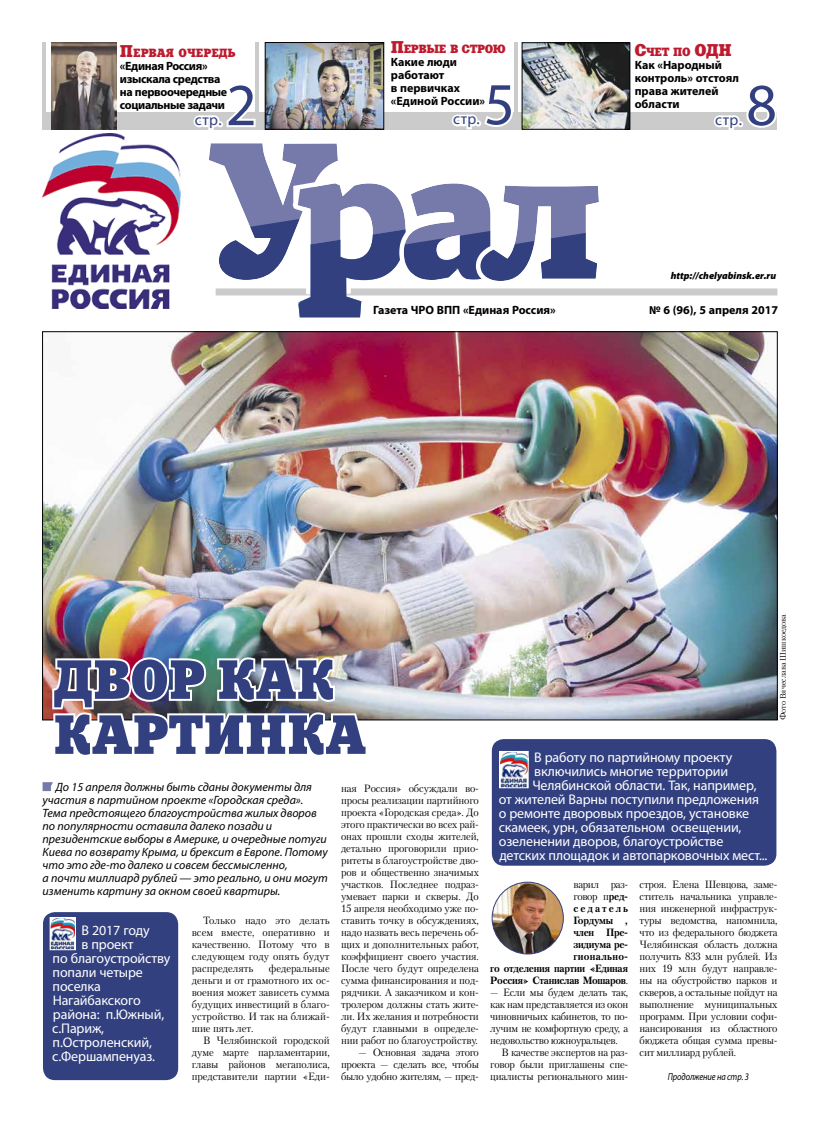
<style>
.page{position:relative;width:820px;height:1134px;background:#fff}
.page>*{position:absolute;margin:0;border:0;box-sizing:border-box;transform-origin:0 0}
.t1{font:60px "Myriad Pro";color:#32407f}
.t2{font:55px/55px "Xenia C";color:#32407f}
.t3{font:15.6px "Myriad Pro";letter-spacing:.025em;color:#32407f}
.t4{font:14px "Myriad Pro";letter-spacing:-.01em;color:#fff}
.t5{font:italic 12px/13px "Myriad Pro";color:#000}
.t6{font:700 12px/13px "Myriad Pro";letter-spacing:-.005em;color:#000}
.t7{font:700 12px/13px "Myriad Pro";letter-spacing:-.03em;color:#000}
.t8{font:11.9px "Xenia C";color:#be1a2e}
.t9{font:11.9px "Xenia C";letter-spacing:-.03em;color:#be1a2e}
.t10{font:10.5px/12px "Petersburg C";letter-spacing:-.02em;color:#000;text-align:justify}
.t11{font:700 10.5px/12px "Petersburg C";letter-spacing:-.03em;color:#000;text-align:right}
.t12{font:italic 900 10px "Myriad Pro";color:#000}
.t13{font:italic 10px "Myriad Pro";letter-spacing:-.01em;color:#000;scale:.84 1}
.t14{font:8px "Petersburg C";color:#000}
.s1{font-size:17px}
.s2{font-weight:400}
</style>
<div class="page">
<div style="left:215px;top:288px;width:562px;height:7px;background:#cbcbcb"></div>
<div style="left:43px;top:112px;width:734px;height:17px;background:#cbcbcb"></div>
<img style="left:43px;top:134px;width:75px;height:175px">
<hr style="left:43px;top:43px;width:3px;height:86px;background:#cbcbcb">
<img style="left:603px;top:45px;width:24px;height:82px">
<div style="left:521px;top:43px;width:108px;height:86px;border:1px solid #000"></div>
<svg style="left:711px;top:112px;width:66px;height:18px"></svg>
<svg style="left:118px;top:43px;width:485px;height:274px"></svg>
<svg style="left:43px;top:782px;width:10px;height:9px"></svg>
<img style="left:44px;top:334px;width:731px;height:384px">
<img style="left:50px;top:655px;width:319px;height:66px">
<div style="left:491px;top:739px;width:285px;height:127px;background:#32407f;border-radius:12px"></div>
<img style="left:501px;top:753px;width:25px;height:33px">
<div style="left:499px;top:751px;width:29px;height:37px;border:1px solid #fff"></div>
<div style="left:43px;top:912px;width:135px;height:168px;background:#32407f;border-radius:12px"></div>
<img style="left:52px;top:919px;width:22px;height:29px">
<div style="left:50px;top:917px;width:26px;height:33px;border:1px solid #fff"></div>
<img style="left:492px;top:882px;width:71px;height:72px">
<div style="left:492px;top:882px;width:71px;height:72px;border:1px solid #32407f;border-radius:50%"></div>
<img style="left:52px;top:43px;width:65px;height:86px">
<p class="t8" style="left:120px;top:45px;width:117px"><span class="s1">П</span>ервая очередь</p>
<p class="t7" style="left:120px;top:59px;width:109px">«Единая Россия» изыскала средства на первоочередные социальные задачи</p>
<h1 class="t1" style="left:226px;top:68px;width:32px">2</h1>
<h3 class="t3" style="left:195px;top:110px;width:28px">стр.</h3>
<p class="t9" style="left:390px;top:41px;width:116px"><span class="s1">П</span>ервые в строю</p>
<p class="t6" style="left:390px;top:55px;width:96px">Какие люди работают<br>в первичках «Единой России»</p>
<h1 class="t1" style="left:484px;top:67px;width:32px">5</h1>
<h3 class="t3" style="left:453px;top:109px;width:28px">стр.</h3>
<p class="t8" style="left:634px;top:44px;width:98px"><span class="s1">С</span>чет по <span class="s1">ОДН</span></p>
<p class="t6" style="left:634px;top:58px;width:106px">Как «Народный контроль» отстоял права жителей области</p>
<h1 class="t1" style="left:745px;top:68px;width:32px">8</h1>
<h3 class="t3" style="left:715px;top:110px;width:28px">стр.</h3>
<p class="t12" style="left:670px;top:269px;width:107px">http://chelyabinsk.er.ru</p>
<p class="t6" style="left:373px;top:303px;width:184px">Газета ЧРО ВПП «Единая Россия»</p>
<p class="t6" style="left:649px;top:303px;width:130px">№ 6 (96), 5 апреля 2017</p>
<h2 class="t2" style="left:53px;top:652px;width:314px">Двор как картинка</h2>
<p class="t5" style="left:43px;top:780px;width:286px;text-indent:13px">До 15 апреля должны быть сданы документы для участия в партийном проекте «Городская среда».<br>Тема предстоящего благоустройства жилых дворов по популярности оставила далеко позади и президентские выборы в Америке, и очередные потуги Киева по возврату Крыма, и брексит в Европе. Потому что это где-то далеко и совсем бессмысленно,<br>а почти миллиард рублей — это реально, и они могут изменить картину за окном своей квартиры.</p>
<p class="t10" style="left:192px;top:914px;width:139px;text-indent:11px">Только надо это делать всем вместе, оперативно и качественно. Потому что в следующем году опять будут распределять</p>
<h3 class="t4" style="left:81px;top:921px;width:70px">В 2017 году</h3>
<h3 class="t4" style="left:81px;top:935px;width:54px">в проект</h3>
<h3 class="t4" style="left:53px;top:949px;width:119px">по благоустройству</h3>
<h3 class="t4" style="left:53px;top:963px;width:92px">попали четыре</h3>
<h3 class="t4" style="left:53px;top:977px;width:50px">поселка</h3>
<h3 class="t4" style="left:53px;top:991px;width:90px">Нагайбакского</h3>
<h3 class="t4" style="left:53px;top:1005px;width:113px">района: п.Южный,</h3>
<h3 class="t4" style="left:52px;top:1019px;width:53px">с.Париж,</h3>
<h3 class="t4" style="left:53px;top:1033px;width:101px">п.Остроленский,</h3>
<h3 class="t4" style="left:52px;top:1047px;width:104px">с.Фершампенуаз.</h3>
<p class="t10" style="left:192px;top:962px;width:139px;text-indent:77px">федеральные деньги и от грамотного их ос&shy;воения может зависеть сумма будущих инвестиций в благо&shy;устройство. И так на ближай&shy;шие пять лет.</p>
<p class="t10" style="left:192px;top:1034px;width:139px;text-indent:11px">В Челябинской городской думе марте парламентарии, главы районов мегаполиса, представители партии «Еди-</p>
<p class="t10" style="left:341px;top:782px;width:139px">ная Россия» обсуждали во&shy;просы реализации партийного проекта «Городская среда». До этого практически во всех рай&shy;онах прошли сходы жителей, детально проговорили прио&shy;ритеты в благоустройстве дво&shy;ров и общественно значимых участков. Последнее подраз&shy;умевает парки и скверы. До 15 апреля необходимо уже по&shy;ставить точку в обсуждениях, надо назвать весь перечень об&shy;щих и дополнительных работ, коэффициент своего участия.<br>После чего будут определена сумма финансирования и под&shy;рядчики. А заказчиком и кон&shy;тролером должны стать жите&shy;ли. Их желания и потребности будут главными в определе&shy;нии работ по благоустройству.</p>
<p class="t10" style="left:341px;top:1046px;width:139px;text-indent:18px">— Основная задача этого проекта — сделать все, чтобы было удобно жителям, — пред-</p>
<h3 class="t4" style="left:534px;top:748px;width:199px">В работу по партийному проекту</h3>
<h3 class="t4" style="left:534px;top:762px;width:195px">включились многие территории</h3>
<h3 class="t4" style="left:532px;top:776px;width:226px">Челябинской области. Так, например,</h3>
<h3 class="t4" style="left:498px;top:790px;width:261px">от жителей Варны поступили предложения</h3>
<h3 class="t4" style="left:498px;top:804px;width:252px">о ремонте дворовых проездов, установке</h3>
<h3 class="t4" style="left:498px;top:818px;width:244px">скамеек, урн, обязательном освещении,</h3>
<h3 class="t4" style="left:498px;top:832px;width:226px">озеленении дворов, благоустройстве</h3>
<h3 class="t4" style="left:499px;top:846px;width:269px">детских площадок и автопарковочных мест...</h3>
<p class="t14" style="left:777px;top:720px;width:108px;rotate:-90deg">Фото Вячеслава Шишкоедова</p>
<p class="t11" style="left:490px;top:878px;width:139px"><span class="s2">варил раз-<br>говор п</span>ред-<br>седатель<br>Гордумы ,<br>член Пре-<br>зидиума ре-<br>гионально-<br>го отделения партии «Единая<br>Россия» Станислав Мошаров<span class="s2">.</span></p>
<p class="t10" style="left:490px;top:986px;width:139px">— Если мы будем делать так,</p>
<p class="t10" style="left:490px;top:998px;width:139px">как нам представляется из окон</p>
<p class="t10" style="left:490px;top:1010px;width:139px">чиновничьих кабинетов, то по-</p>
<p class="t10" style="left:490px;top:1022px;width:139px">лучим не комфортную среду, а</p>
<p class="t10" style="left:490px;top:1034px;width:129px">недовольство южноуральцев.</p>
<p class="t10" style="left:501px;top:1046px;width:128px">В качестве экспертов на раз-</p>
<p class="t10" style="left:490px;top:1058px;width:139px">говор были приглашены спе-</p>
<p class="t10" style="left:490px;top:1070px;width:139px">циалисты регионального мин-</p>
<p class="t10" style="left:639px;top:878px;width:139px">строя. Елена Шевцова, заме&shy;ститель начальника управле&shy;ния инженерной инфраструк&shy;туры ведомства, напомнила, что из федерального бюджета Челябинская область должна получить 833 млн рублей. Из них 19 млн будут направле&shy;ны на обустройство парков и скверов, а остальные пойдут на выполнение муниципальных программ. При условии софи&shy;нансирования из областного бюджета общая сумма превы&shy;сит миллиард рублей.</p>
<p class="t13" style="left:667px;top:1070px;width:98px">Продолжение на стр. 3</p>
</div>
